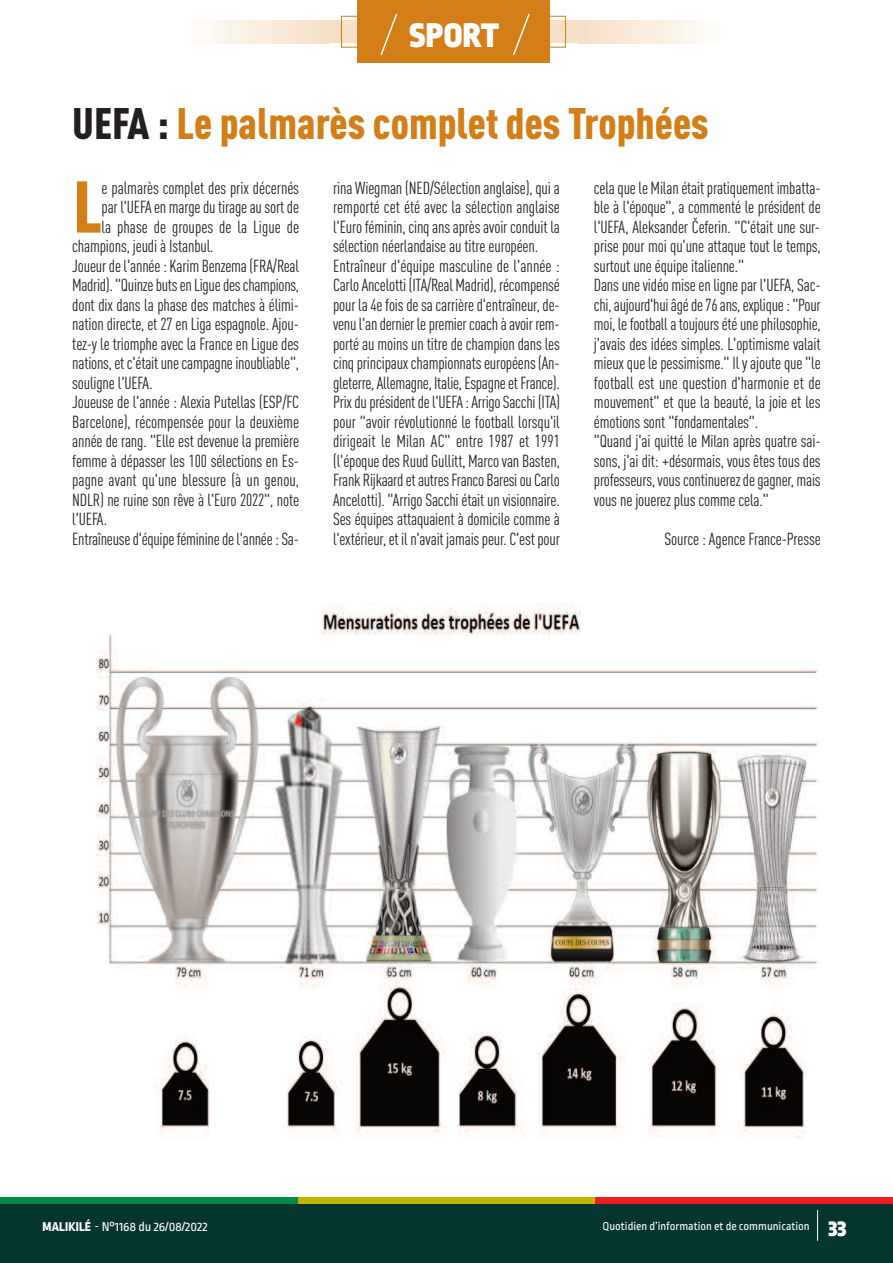
<style>
.page{position:relative;width:893px;height:1263px;background:#fff}
.page>*{position:absolute;margin:0;border:0;box-sizing:border-box;transform-origin:0 0}
.t1{font:900 condensed 72px "DIN Pro";color:#d37e17}
.t2{font:900 condensed 43.5px "DIN Pro";color:#d37e17}
.t3{font:900 36px "Ropa Sans Pro";letter-spacing:.01em;color:#fff}
.t4{font:condensed 17.25px/19.5px "DIN Pro";letter-spacing:-.01em;color:#231f20}
.t5{font:13.5px "Ropa Sans Pro";color:#fff}
.t6{font:12px "Ropa Sans Pro";color:#fff}
.s1{color:#231f20}
.s2{font-weight:800}
.s3{font-weight:900;font-size:24px}
</style>
<div class="page">
<div style="left:0;top:1203px;width:893px;height:60px;background:#05352f"></div>
<div style="left:0;top:1197px;width:298px;height:6px;background:#008b43"></div>
<div style="left:298px;top:1197px;width:297px;height:6px;background:#c0b301"></div>
<div style="left:595px;top:1197px;width:298px;height:6px;background:#ee1d23"></div>
<hr style="left:817px;top:1210px;width:1px;height:31px;background:#fff">
<div style="left:329px;top:20px;width:249px;height:23px;background:#f6e0c6"></div>
<div style="left:182px;top:20px;width:147px;height:23px;background:linear-gradient(to right,#fefefd,#f6e0c6)"></div>
<div style="left:578px;top:20px;width:147px;height:23px;background:linear-gradient(to right,#f6dfc5,#fefefc)"></div>
<div style="left:341px;top:16px;width:225px;height:32px;border:1px solid #d37e17"></div>
<div style="left:357px;top:1px;width:193px;height:62px;background:#d37e17"></div>
<svg style="left:380px;top:13px;width:18px;height:42px"></svg>
<svg style="left:513px;top:13px;width:17px;height:42px"></svg>
<img style="left:96px;top:604px;width:722px;height:534px">
<h3 class="t3" style="left:409px;top:24px;width:92px">SPORT</h3>
<h2 class="t2" style="left:72px;top:108px;width:638px"><span class="s1">UEFA :</span> Le palmarès complet des Trophées</h2>
<h1 class="t1" style="left:73px;top:181px;width:31px">L</h1>
<p class="t4" style="left:102px;top:179px;width:199px">e palmarès complet des prix décernés</p>
<p class="t4" style="left:102px;top:199px;width:199px">par l'UEFA en marge du tirage au sort de</p>
<p class="t4" style="left:102px;top:218px;width:199px">la phase de groupes de la Ligue de</p>
<p class="t4" style="left:72px;top:238px;width:143px">champions, jeudi à Istanbul.</p>
<p class="t4" style="left:72px;top:257px;width:228px">Joueur de l'année : Karim Benzema (FRA/Real</p>
<p class="t4" style="left:72px;top:277px;width:228px">Madrid)."QuinzebutsenLiguedeschampions,</p>
<p class="t4" style="left:72px;top:296px;width:228px">dont dix dans la phase des matches à élimi-</p>
<p class="t4" style="left:72px;top:316px;width:228px">nation directe, et 27 en Liga espagnole. Ajou-</p>
<p class="t4" style="left:72px;top:335px;width:228px">tez-y le triomphe avec la France en Ligue des</p>
<p class="t4" style="left:72px;top:355px;width:228px">nations,etc'étaitunecampagneinoubliable",</p>
<p class="t4" style="left:72px;top:374px;width:82px">souligne l'UEFA.</p>
<p class="t4" style="left:72px;top:394px;width:228px">Joueuse de l'année : Alexia Putellas (ESP/FC</p>
<p class="t4" style="left:72px;top:413px;width:228px">Barcelone), récompensée pour la deuxième</p>
<p class="t4" style="left:72px;top:433px;width:228px">année de rang. "Elle est devenue la première</p>
<p class="t4" style="left:72px;top:452px;width:228px">femme à dépasser les 100 sélections en Es-</p>
<p class="t4" style="left:72px;top:472px;width:228px">pagne avant qu'une blessure (à un genou,</p>
<p class="t4" style="left:72px;top:491px;width:228px">NDLR) ne ruine son rêve à l'Euro 2022", note</p>
<p class="t4" style="left:72px;top:511px;width:36px">l'UEFA.</p>
<p class="t4" style="left:72px;top:530px;width:228px">Entraîneused'équipefémininedel'année:Sa-</p>
<p class="t4" style="left:333px;top:179px;width:228px">rina Wiegman (NED/Sélection anglaise), qui a remporté cet été avec la sélection anglaise l'Euro féminin, cinq ans après avoir conduit la sélection néerlandaise au titre européen.<br>Entraîneur d'équipe masculine de l'année :<br>CarloAncelotti (ITA/Real Madrid), récompensé pour la 4e fois de sa carrière d'entraîneur, de&shy;venul'andernier lepremiercoachàavoir rem&shy;porté au moins un titre de champion dans les cinqprincipauxchampionnatseuropéens(An&shy;gleterre,Allemagne, Italie,EspagneetFrance).<br>Prixduprésidentdel'UEFA:ArrigoSacchi (ITA) pour "avoir révolutionné le football lorsqu'il dirigeait le Milan AC" entre 1987 et 1991 (l'époque des Ruud Gullitt, Marco van Basten, Frank RijkaardetautresFranco BaresiouCarlo Ancelotti). "Arrigo Sacchi était un visionnaire.<br>Ses équipes attaquaient à domicile comme à l'extérieur,et iln'avait jamaispeur.C'estpour</p>
<p class="t4" style="left:594px;top:179px;width:228px">cela que le Milan était pratiquement imbatta&shy;ble à l'époque", a commenté le président de l'UEFA, Aleksander Čeferin. "C'était une sur&shy;prise pour moi qu'une attaque tout le temps, surtout une équipe italienne."<br>Dans une vidéo mise en ligne par l'UEFA, Sac&shy;chi,aujourd'huiâgéde76ans,explique:"Pour moi, lefootballatoujoursétéunephilosophie, j'avais des idées simples. L'optimisme valait mieux que le pessimisme." Il y ajoute que "le football est une question d'harmonie et de mouvement" et que la beauté, la joie et les émotions sont "fondamentales".<br>"Quand j'ai quitté le Milan après quatre sai&shy;sons, j'ai dit: +désormais, vous êtes tous des professeurs,vouscontinuerezdegagner,mais vous ne jouerez plus comme cela."</p>
<p class="t4" style="left:664px;top:530px;width:158px">Source : Agence France-Presse</p>
<p class="t5" style="left:43px;top:1222px;width:167px"><span class="s2">MALIKILé</span> - N°1168 du 26/08/2022</p>
<p class="t6" style="left:603px;top:1222px;width:245px">Quotidien d’information et de communication <span class="s3">33</span></p>
</div>
